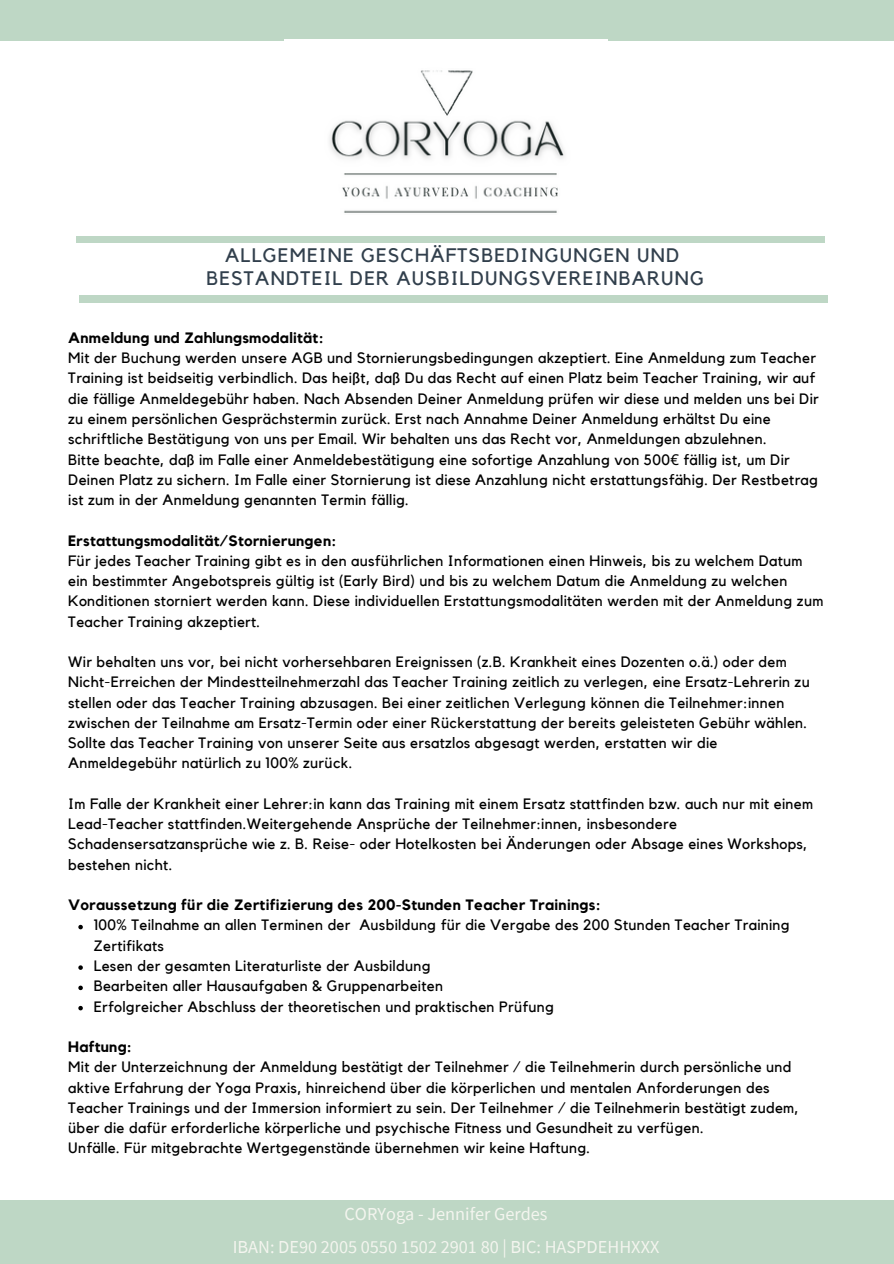
<style>
.page{position:relative;width:894px;height:1264px;background:#fff}
.page>*{position:absolute;margin:0;border:0;box-sizing:border-box;transform-origin:0 0}
.t1{font:19.5px "Kollektif";letter-spacing:.06em;color:#313f4c}
.t2{font:18.3px/32.7px "Source Sans Pro";color:#f4f5ef;text-align:center}
.t3{font:15px/20.2px "Kollektif";letter-spacing:.02em;color:#000}
.t4{font:700 15px "Kollektif";letter-spacing:.02em;color:#000}
.s1{font-family:"Noto Sans"}
</style>
<div class="page">
<div style="left:0;top:0;width:893px;height:40px;background:#bed7c5"></div>
<div style="left:76px;top:236px;width:748px;height:7px;background:#bed7c5"></div>
<div style="left:79px;top:296px;width:748px;height:6px;background:#bed7c5"></div>
<div style="left:0;top:1200px;width:893px;height:63px;background:#bed7c5"></div>
<img style="left:329px;top:70px;width:236px;height:143px">
<svg style="left:78px;top:924px;width:5px;height:5px"></svg>
<svg style="left:78px;top:965px;width:5px;height:4px"></svg>
<svg style="left:78px;top:985px;width:5px;height:5px"></svg>
<svg style="left:78px;top:1005px;width:5px;height:5px"></svg>
<p class="t1" style="left:225px;top:246px;width:455px">ALLGEMEINE GESCHÄFTSBEDINGUNGEN UND</p>
<p class="t1" style="left:206px;top:269px;width:498px">BESTANDTEIL DER AUSBILDUNGSVEREINBARUNG</p>
<h1 class="t4" style="left:68px;top:331px;width:256px">Anmeldung und Zahlungsmodalität:</h1>
<h1 class="t3" style="left:68px;top:348px;width:752px">Mit der Buchung werden unsere AGB und Stornierungsbedingungen akzeptiert. Eine Anmeldung zum Teacher Training ist beidseitig verbindlich. Das heißt, daß Du das Recht auf einen Platz beim Teacher Training, wir auf die fällige Anmeldegebühr haben. Nach Absenden Deiner Anmeldung prüfen wir diese und melden uns bei Dir zu einem persönlichen Gesprächstermin zurück. Erst nach Annahme Deiner Anmeldung erhältst Du eine schriftliche Bestätigung von uns per Email. Wir behalten uns das Recht vor, Anmeldungen abzulehnen.</h1>
<p class="t3" style="left:68px;top:450px;width:751px">Bitte beachte, daß im Falle einer Anmeldebestätigung eine sofortige Anzahlung von 500<span class="s1">€</span> fällig ist, um Dir<br>Deinen Platz zu sichern. Im Falle einer Stornierung ist diese Anzahlung nicht erstattungsfähig. Der Restbetrag ist zum in der Anmeldung genannten Termin fällig.</p>
<p class="t4" style="left:68px;top:533px;width:269px">Erstattungsmodalität/Stornierungen:</p>
<p class="t3" style="left:68px;top:551px;width:756px">Für jedes Teacher Training gibt es in den ausführlichen Informationen einen Hinweis, bis zu welchem Datum ein bestimmter Angebotspreis gültig ist (Early Bird) und bis zu welchem Datum die Anmeldung zu welchen Konditionen storniert werden kann. Diese individuellen Erstattungsmodalitäten werden mit der Anmeldung zum Teacher Training akzeptiert.</p>
<p class="t3" style="left:68px;top:652px;width:742px">Wir behalten uns vor, bei nicht vorhersehbaren Ereignissen (z.B. Krankheit eines Dozenten o.ä.) oder dem Nicht-Erreichen der Mindestteilnehmerzahl das Teacher Training zeitlich zu verlegen, eine Ersatz-Lehrerin zu stellen oder das Teacher Training abzusagen. Bei einer zeitlichen Verlegung können die Teilnehmer:innen zwischen der Teilnahme am Ersatz-Termin oder einer Rückerstattung der bereits geleisteten Gebühr wählen.<br>Sollte das Teacher Training von unserer Seite aus ersatzlos abgesagt werden, erstatten wir die Anmeldegebühr natürlich zu 100% zurück.</p>
<p class="t3" style="left:68px;top:794px;width:746px">Im Falle der Krankheit einer Lehrer:in kann das Training mit einem Ersatz stattfinden bzw. auch nur mit einem Lead-Teacher stattfinden.Weitergehende Ansprüche der Teilnehmer:innen, insbesondere Schadensersatzansprüche wie z. B. Reise- oder Hotelkosten bei Änderungen oder Absage eines Workshops, bestehen nicht.</p>
<p class="t4" style="left:68px;top:898px;width:533px">Voraussetzung für die Zertifizierung des 200-Stunden Teacher Trainings:</p>
<p class="t3" style="left:94px;top:915px;width:697px">100% Teilnahme an allen Terminen der Ausbildung für die Vergabe des 200 Stunden Teacher Training<br>Zertifikats</p>
<p class="t3" style="left:94px;top:956px;width:338px">Lesen der gesamten Literaturliste der Ausbildung</p>
<h3 class="t3" style="left:94px;top:976px;width:351px">Bearbeiten aller Hausaufgaben &amp; Gruppenarbeiten</h3>
<p class="t3" style="left:94px;top:996px;width:461px">Erfolgreicher Abschluss der theoretischen und praktischen Prüfung</p>
<p class="t4" style="left:68px;top:1039px;width:65px">Haftung:</p>
<p class="t3" style="left:68px;top:1057px;width:732px">Mit der Unterzeichnung der Anmeldung bestätigt der Teilnehmer / die Teilnehmerin durch persönliche und aktive Erfahrung der Yoga Praxis, hinreichend über die körperlichen und mentalen Anforderungen des Teacher Trainings und der Immersion informiert zu sein. Der Teilnehmer / die Teilnehmerin bestätigt zudem, über die dafür erforderliche körperliche und psychische Fitness und Gesundheit zu verfügen.</p>
<p class="t3" style="left:68px;top:1138px;width:523px">Unfälle. Für mitgebrachte Wertgegenstände übernehmen wir keine Haftung.</p>
<p class="t2" style="left:233px;top:1196px;width:428px">CORYoga - Jennifer Gerdes<br>IBAN: DE90 2005 0550 1502 2901 80 | BIC: HASPDEHHXXX</p>
</div>
